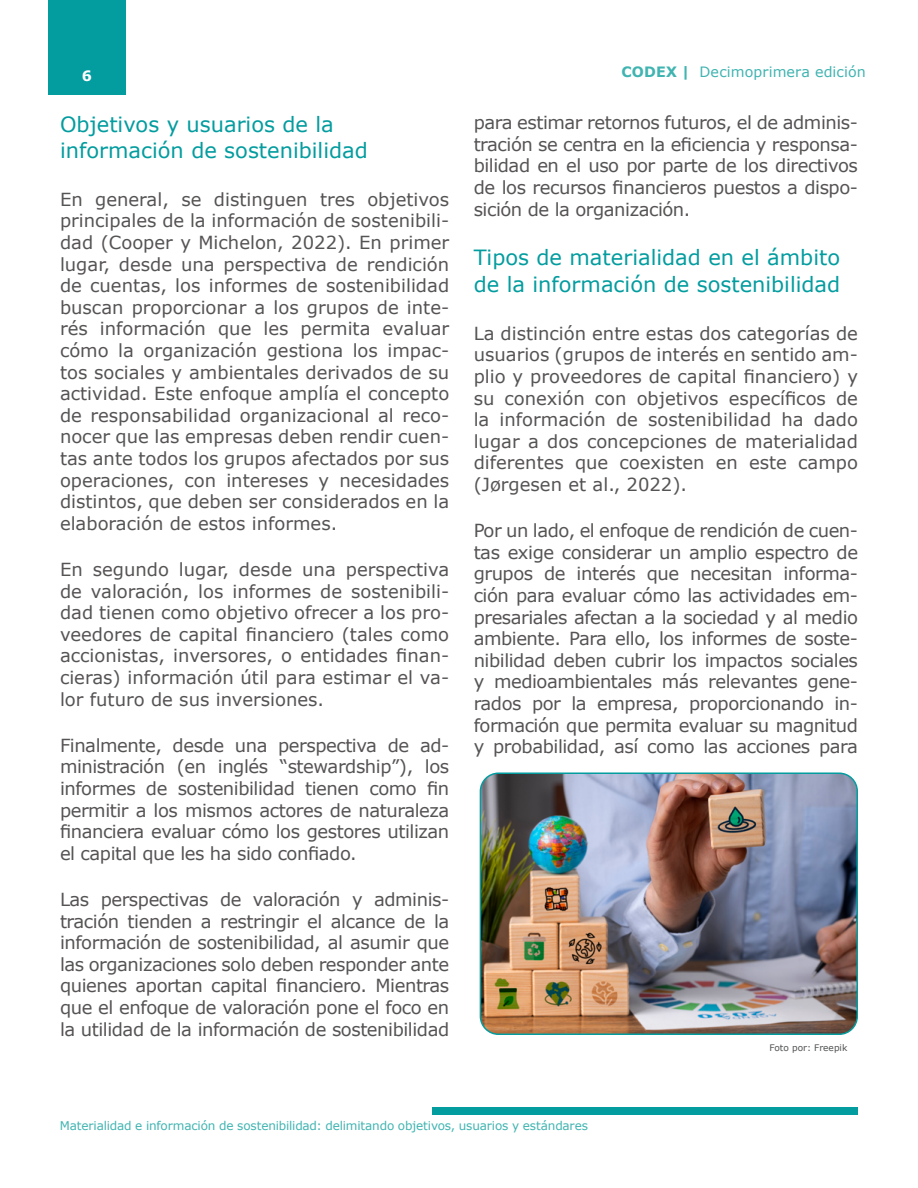
<style>
.page{position:relative;width:918px;height:1188px;background:#fff}
.page>*{position:absolute;margin:0;border:0;box-sizing:border-box;transform-origin:0 0}
.t1{font:21px/26.7px "Verdana";color:#039c9f}
.t2{font:18px/21.6px "Verdana";letter-spacing:-.025em;color:#565353;text-align:justify}
.t3{font:14.25px "Verdana";letter-spacing:.005em;color:#40b4b1}
.t4{font:700 14.25px "Verdana";color:#fff}
.t5{font:12px "Verdana";letter-spacing:-.015em;color:#40b4b1}
.t6{font:9px "Verdana";color:#505151}
.s1{font-weight:700}
</style>
<div class="page">
<div style="left:48px;top:0;width:78px;height:94px;background:#039c9f"></div>
<div style="left:432px;top:1107px;width:426px;height:8px;background:#039c9f"></div>
<img style="left:480px;top:775px;width:377px;height:259px">
<div style="left:480px;top:772px;width:378px;height:263px;border:2px solid #039c9f;border-radius:18px"></div>
<p class="t4" style="left:82px;top:66px;width:12px">6</p>
<p class="t1" style="left:60px;top:111px;width:309px">Objetivos y usuarios de la información de sostenibilidad</p>
<p class="t2" style="left:60px;top:189px;width:391px">En general, se distinguen tres objetivos principales de la información de sostenibili&shy;dad (Cooper y Michelon, 2022). En primer lugar, desde una perspectiva de rendición de cuentas, los informes de sostenibilidad buscan proporcionar a los grupos de inte&shy;rés información que les permita evaluar cómo la organización gestiona los impac&shy;tos sociales y ambientales derivados de su actividad. Este enfoque amplía el concepto de responsabilidad organizacional al reco&shy;nocer que las empresas deben rendir cuen&shy;tas ante todos los grupos afectados por sus operaciones, con intereses y necesidades distintos, que deben ser considerados en la elaboración de estos informes.</p>
<p class="t2" style="left:60px;top:559px;width:391px">En segundo lugar, desde una perspectiva de valoración, los informes de sostenibili&shy;dad tienen como objetivo ofrecer a los pro&shy;veedores de capital financiero (tales como accionistas, inversores, o entidades finan&shy;cieras) información útil para estimar el va&shy;lor futuro de sus inversiones.</p>
<p class="t2" style="left:60px;top:735px;width:391px">Finalmente, desde una perspectiva de ad&shy;ministración (en inglés “stewardship”), los informes de sostenibilidad tienen como fin permitir a los mismos actores de naturaleza financiera evaluar cómo los gestores utilizan el capital que les ha sido confiado.</p>
<p class="t2" style="left:60px;top:889px;width:391px">Las perspectivas de valoración y adminis&shy;tración tienden a restringir el alcance de la información de sostenibilidad, al asumir que las organizaciones solo deben responder ante quienes aportan capital financiero. Mientras que el enfoque de valoración pone el foco en la utilidad de la información de sostenibilidad</p>
<p class="t3" style="left:621px;top:63px;width:246px"><span class="s1">CODEX |</span> Decimoprimera edición</p>
<p class="t2" style="left:474px;top:112px;width:386px">para estimar retornos futuros, el de adminis&shy;tración se centra en la eficiencia y responsa&shy;bilidad en el uso por parte de los directivos de los recursos financieros puestos a dispo&shy;sición de la organización.</p>
<p class="t1" style="left:474px;top:245px;width:368px">Tipos de materialidad en el ámbito de la información de sostenibilidad</p>
<p class="t2" style="left:474px;top:323px;width:386px">La distinción entre estas dos categorías de usuarios (grupos de interés en sentido am&shy;plio y proveedores de capital financiero) y su conexión con objetivos específicos de la información de sostenibilidad ha dado lugar a dos concepciones de materialidad diferentes que coexisten en este campo (Jørgesen et al., 2022).</p>
<p class="t2" style="left:474px;top:520px;width:386px">Por un lado, el enfoque de rendición de cuen&shy;tas exige considerar un amplio espectro de grupos de interés que necesitan informa&shy;ción para evaluar cómo las actividades em&shy;presariales afectan a la sociedad y al medio ambiente. Para ello, los informes de soste&shy;nibilidad deben cubrir los impactos sociales y medioambientales más relevantes gene&shy;rados por la empresa, proporcionando in&shy;formación que permita evaluar su magnitud y probabilidad, así como las acciones para</p>
<p class="t6" style="left:770px;top:1042px;width:79px">Foto por: Freepik</p>
<p class="t5" style="left:60px;top:1118px;width:530px">Materialidad e información de sostenibilidad: delimitando objetivos, usuarios y estándares</p>
</div>
